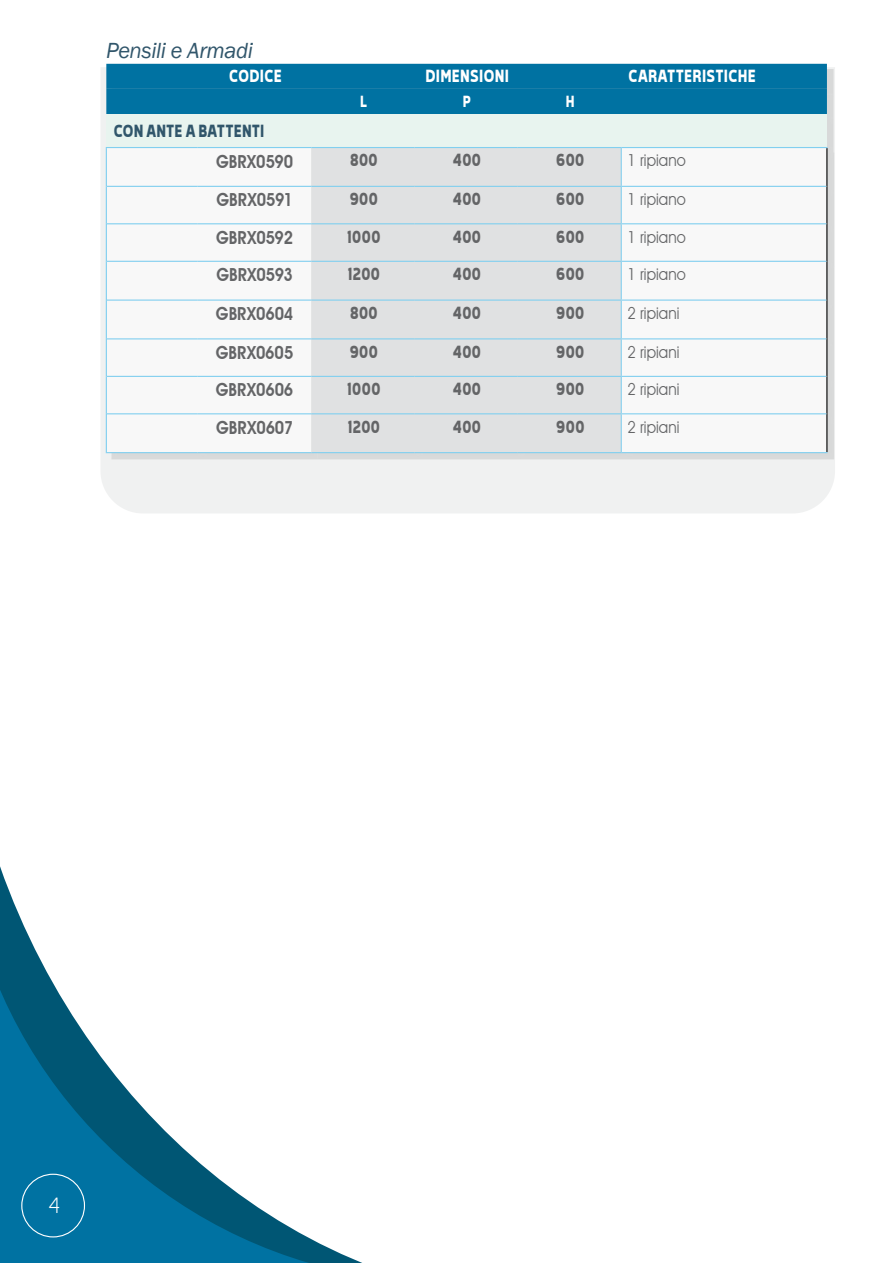
<style>
.page{position:relative;width:893px;height:1263px;background:#fff}
.page>*{position:absolute;margin:0;border:0;box-sizing:border-box;transform-origin:0 0}
.t1{font:italic 22.5px "Franklin Gothic";letter-spacing:-.02em;color:#31566b}
.t2{font:300 22.5px "Tepeno Sans";color:#fff}
.t3{font:700 18px "Tepeno Sans";letter-spacing:.005em;color:#646567;scale:.9 1}
.t4{font:600 18px "Avant Garde IT Cby BT";color:#646567;scale:.9 1}
.t5{font:700 18px "Tepeno Sans";letter-spacing:.015em;color:#fff;scale:.9 1}
.t6{font:700 18px "Tepeno Sans";color:#31566b;scale:.9 1}
.t7{font:16.5px "Avant Garde IT Cby BT";letter-spacing:.005em;color:#646567;scale:.9 1}
.t8{font:700 16.5px "Tepeno Sans";color:#fff;scale:.9 1}
</style>
<div class="page">
<svg style="left:0;top:925px;width:362px;height:338px"></svg>
<div style="left:21px;top:1174px;width:64px;height:63px;border:1px solid #fff;border-radius:50%"></div>
<div style="left:101px;top:67px;width:734px;height:446px;background:#f0f1f1"></div>
<div style="left:111px;top:70px;width:723px;height:390px;background:#000;opacity:.1"></div>
<div style="left:106px;top:64px;width:721px;height:50px;background:#0072a2"></div>
<div style="left:106px;top:114px;width:721px;height:34px;background:#e8f4ef"></div>
<svg style="left:107px;top:148px;width:719px;height:304px"></svg>
<div style="left:311px;top:148px;width:310px;height:304px;background:#e0e1e2"></div>
<hr style="left:621px;top:148px;width:1px;height:38px;background:#7dcef0">
<hr style="left:621px;top:187px;width:1px;height:36px;background:#7dcef0">
<hr style="left:621px;top:224px;width:1px;height:37px;background:#7dcef0">
<hr style="left:621px;top:262px;width:1px;height:37px;background:#7dcef0">
<hr style="left:621px;top:301px;width:1px;height:37px;background:#7dcef0">
<hr style="left:621px;top:339px;width:1px;height:37px;background:#7dcef0">
<hr style="left:621px;top:377px;width:1px;height:36px;background:#7dcef0">
<hr style="left:621px;top:414px;width:1px;height:38px;background:#7dcef0">
<hr style="left:106px;top:148px;width:1px;height:38px;background:#7dcef0">
<hr style="left:106px;top:186px;width:1px;height:38px;background:#7dcef0">
<hr style="left:106px;top:224px;width:1px;height:37px;background:#7dcef0">
<hr style="left:106px;top:261px;width:1px;height:39px;background:#7dcef0">
<hr style="left:106px;top:300px;width:1px;height:39px;background:#7dcef0">
<hr style="left:106px;top:339px;width:1px;height:37px;background:#7dcef0">
<hr style="left:106px;top:376px;width:1px;height:38px;background:#7dcef0">
<hr style="left:106px;top:414px;width:1px;height:38px;background:#7dcef0">
<hr style="left:826px;top:148px;width:1px;height:38px;background:#000">
<hr style="left:826px;top:186px;width:1px;height:38px;background:#000">
<hr style="left:826px;top:224px;width:1px;height:37px;background:#000">
<hr style="left:826px;top:261px;width:1px;height:39px;background:#000">
<hr style="left:826px;top:300px;width:1px;height:39px;background:#000">
<hr style="left:826px;top:339px;width:1px;height:37px;background:#000">
<hr style="left:826px;top:376px;width:1px;height:38px;background:#000">
<hr style="left:826px;top:414px;width:1px;height:38px;background:#000">
<hr style="left:106px;top:147px;width:92px;height:1px;background:#81cfef">
<hr style="left:198px;top:147px;width:113px;height:1px;background:#81cfef">
<hr style="left:311px;top:147px;width:104px;height:1px;background:#81cfef">
<hr style="left:415px;top:147px;width:103px;height:1px;background:#81cfef">
<hr style="left:518px;top:147px;width:103px;height:1px;background:#81cfef">
<hr style="left:621px;top:147px;width:206px;height:1px;background:#81cfef">
<hr style="left:107px;top:186px;width:91px;height:1px;background:#81cfef">
<hr style="left:198px;top:186px;width:113px;height:1px;background:#81cfef">
<hr style="left:311px;top:186px;width:104px;height:1px;background:#81cfef">
<hr style="left:415px;top:186px;width:103px;height:1px;background:#81cfef">
<hr style="left:518px;top:186px;width:103px;height:1px;background:#81cfef">
<hr style="left:621px;top:186px;width:205px;height:1px;background:#81cfef">
<hr style="left:107px;top:223px;width:91px;height:1px;background:#81cfef">
<hr style="left:198px;top:223px;width:113px;height:1px;background:#81cfef">
<hr style="left:311px;top:223px;width:104px;height:1px;background:#81cfef">
<hr style="left:415px;top:223px;width:103px;height:1px;background:#81cfef">
<hr style="left:518px;top:223px;width:103px;height:1px;background:#81cfef">
<hr style="left:621px;top:223px;width:205px;height:1px;background:#81cfef">
<hr style="left:107px;top:261px;width:91px;height:1px;background:#81cfef">
<hr style="left:198px;top:261px;width:113px;height:1px;background:#81cfef">
<hr style="left:311px;top:261px;width:104px;height:1px;background:#81cfef">
<hr style="left:415px;top:261px;width:103px;height:1px;background:#81cfef">
<hr style="left:518px;top:261px;width:103px;height:1px;background:#81cfef">
<hr style="left:621px;top:261px;width:205px;height:1px;background:#81cfef">
<hr style="left:107px;top:299px;width:91px;height:2px;background:#81cfef">
<hr style="left:198px;top:299px;width:113px;height:2px;background:#81cfef">
<hr style="left:311px;top:299px;width:104px;height:2px;background:#81cfef">
<hr style="left:415px;top:299px;width:103px;height:2px;background:#81cfef">
<hr style="left:518px;top:299px;width:103px;height:2px;background:#81cfef">
<hr style="left:621px;top:299px;width:205px;height:2px;background:#81cfef">
<hr style="left:107px;top:338px;width:91px;height:1px;background:#81cfef">
<hr style="left:198px;top:338px;width:113px;height:1px;background:#81cfef">
<hr style="left:311px;top:338px;width:104px;height:1px;background:#81cfef">
<hr style="left:415px;top:338px;width:103px;height:1px;background:#81cfef">
<hr style="left:518px;top:338px;width:103px;height:1px;background:#81cfef">
<hr style="left:621px;top:338px;width:205px;height:1px;background:#81cfef">
<hr style="left:107px;top:376px;width:91px;height:1px;background:#81cfef">
<hr style="left:198px;top:376px;width:113px;height:1px;background:#81cfef">
<hr style="left:311px;top:376px;width:104px;height:1px;background:#81cfef">
<hr style="left:415px;top:376px;width:103px;height:1px;background:#81cfef">
<hr style="left:518px;top:376px;width:103px;height:1px;background:#81cfef">
<hr style="left:621px;top:376px;width:205px;height:1px;background:#81cfef">
<hr style="left:107px;top:413px;width:91px;height:1px;background:#81cfef">
<hr style="left:198px;top:413px;width:113px;height:1px;background:#81cfef">
<hr style="left:311px;top:413px;width:104px;height:1px;background:#81cfef">
<hr style="left:415px;top:413px;width:103px;height:1px;background:#81cfef">
<hr style="left:518px;top:413px;width:103px;height:1px;background:#81cfef">
<hr style="left:621px;top:413px;width:205px;height:1px;background:#81cfef">
<hr style="left:106px;top:452px;width:92px;height:1px;background:#81cfef">
<hr style="left:198px;top:452px;width:113px;height:1px;background:#81cfef">
<hr style="left:311px;top:452px;width:104px;height:1px;background:#81cfef">
<hr style="left:415px;top:452px;width:103px;height:1px;background:#81cfef">
<hr style="left:518px;top:452px;width:103px;height:1px;background:#81cfef">
<hr style="left:621px;top:452px;width:206px;height:1px;background:#81cfef">
<p class="t1" style="left:106px;top:36px;width:148px">Pensili e Armadi</p>
<p class="t5" style="left:228px;top:66px;width:60px">CODICE</p>
<p class="t5" style="left:425px;top:66px;width:94px">DIMENSIONI</p>
<p class="t5" style="left:628px;top:66px;width:143px">CARATTERISTICHE</p>
<p class="t8" style="left:359px;top:91px;width:10px">L</p>
<p class="t8" style="left:462px;top:91px;width:11px">P</p>
<p class="t8" style="left:565px;top:91px;width:11px">H</p>
<p class="t6" style="left:113px;top:120px;width:169px">CON ANTE A BATTENTI</p>
<p class="t4" style="left:216px;top:150px;width:87px">GBRX0590</p>
<p class="t3" style="left:349px;top:150px;width:33px">800</p>
<p class="t3" style="left:452px;top:150px;width:33px">400</p>
<p class="t3" style="left:555px;top:150px;width:33px">600</p>
<p class="t7" style="left:628px;top:151px;width:66px">1 ripiano</p>
<p class="t4" style="left:217px;top:189px;width:86px">GBRX0591</p>
<p class="t3" style="left:349px;top:188px;width:33px">900</p>
<p class="t3" style="left:452px;top:188px;width:33px">400</p>
<p class="t3" style="left:555px;top:188px;width:33px">600</p>
<p class="t7" style="left:628px;top:189px;width:66px">1 ripiano</p>
<p class="t4" style="left:216px;top:227px;width:87px">GBRX0592</p>
<p class="t3" style="left:346px;top:226px;width:39px">1000</p>
<p class="t3" style="left:452px;top:226px;width:33px">400</p>
<p class="t3" style="left:555px;top:226px;width:33px">600</p>
<p class="t7" style="left:628px;top:227px;width:66px">1 ripiano</p>
<p class="t4" style="left:216px;top:264px;width:87px">GBRX0593</p>
<p class="t3" style="left:347px;top:263px;width:38px">1200</p>
<p class="t3" style="left:452px;top:263px;width:33px">400</p>
<p class="t3" style="left:555px;top:263px;width:33px">600</p>
<p class="t7" style="left:628px;top:264px;width:66px">1 ripiano</p>
<p class="t4" style="left:216px;top:303px;width:87px">GBRX0604</p>
<p class="t3" style="left:349px;top:302px;width:33px">800</p>
<p class="t3" style="left:452px;top:302px;width:33px">400</p>
<p class="t3" style="left:555px;top:302px;width:33px">900</p>
<p class="t7" style="left:628px;top:303px;width:59px">2 ripiani</p>
<p class="t4" style="left:216px;top:342px;width:88px">GBRX0605</p>
<p class="t3" style="left:349px;top:341px;width:33px">900</p>
<p class="t3" style="left:452px;top:341px;width:33px">400</p>
<p class="t3" style="left:555px;top:341px;width:33px">900</p>
<p class="t7" style="left:628px;top:342px;width:59px">2 ripiani</p>
<p class="t4" style="left:216px;top:379px;width:88px">GBRX0606</p>
<p class="t3" style="left:346px;top:378px;width:39px">1000</p>
<p class="t3" style="left:452px;top:378px;width:33px">400</p>
<p class="t3" style="left:555px;top:378px;width:33px">900</p>
<p class="t7" style="left:628px;top:379px;width:59px">2 ripiani</p>
<p class="t4" style="left:216px;top:417px;width:87px">GBRX0607</p>
<p class="t3" style="left:347px;top:416px;width:38px">1200</p>
<p class="t3" style="left:452px;top:416px;width:33px">400</p>
<p class="t3" style="left:555px;top:416px;width:33px">900</p>
<p class="t7" style="left:628px;top:417px;width:59px">2 ripiani</p>
<p class="t2" style="left:47px;top:1192px;width:14px">4</p>
</div>
